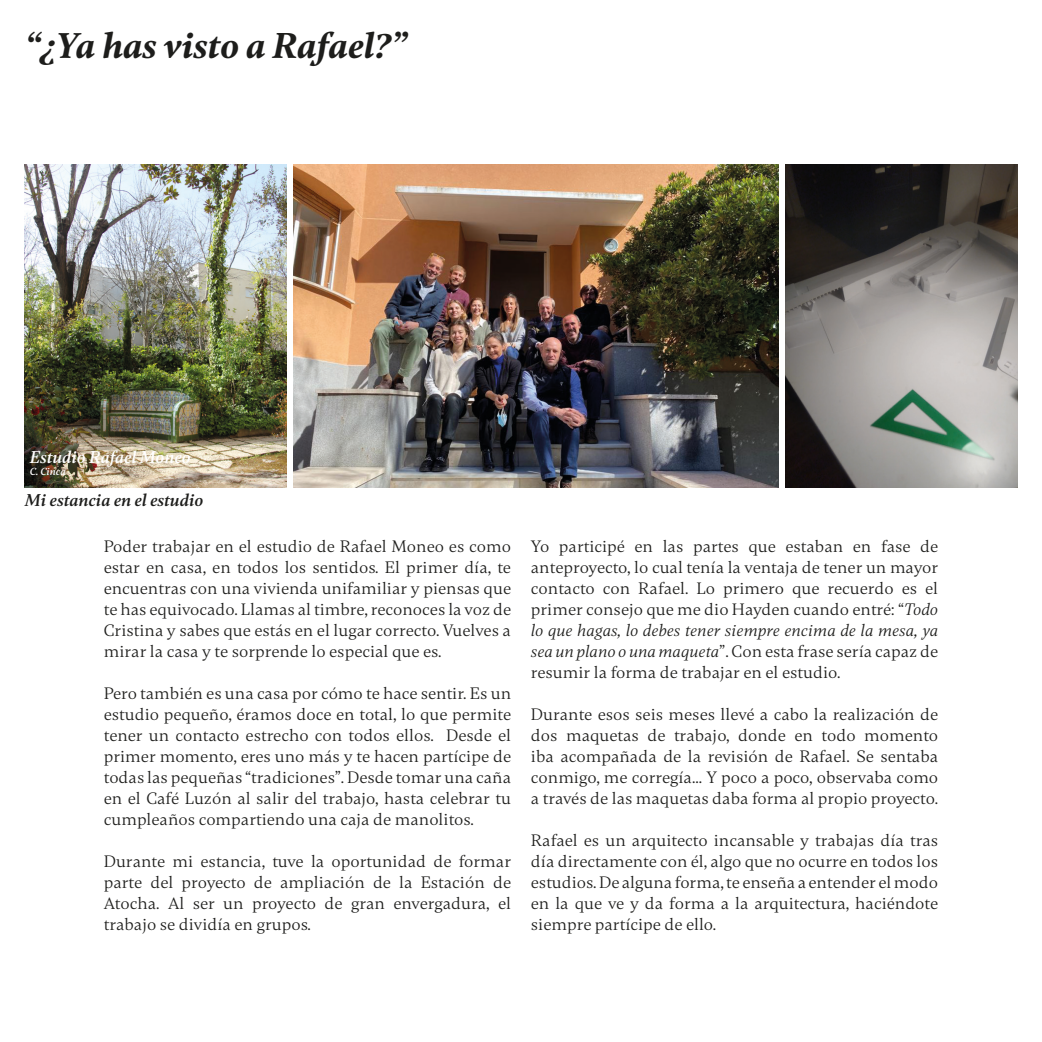
<style>
.page{position:relative;width:1042px;height:1042px;background:#fff}
.page>*{position:absolute;margin:0;border:0;box-sizing:border-box;transform-origin:0 0}
.t1{font:italic 700 36.75px "Gambetta";color:#1d1d1b}
.t2{font:italic 600 17.5px "Gambetta";color:#1d1d1b}
.t3{font:italic 600 17.5px "Gambetta";color:#fff}
.t4{font:16.97px/21px "Gambetta";color:#1d1d1b;text-align:justify}
.t5{font:italic 600 10.5px "Gambetta";color:#fff}
.s1{font-style:italic}
</style>
<div class="page">
<img style="left:293px;top:164px;width:485px;height:323px">
<img style="left:25px;top:164px;width:262px;height:323px">
<img style="left:785px;top:164px;width:232px;height:323px">
<p class="t1" style="left:25px;top:25px;width:383px">“¿Ya has visto a Rafael?”</p>
<p class="t3" style="left:30px;top:447px;width:163px">Estudio Rafael Moneo</p>
<p class="t5" style="left:30px;top:466px;width:38px">C. Cinca</p>
<p class="t2" style="left:25px;top:490px;width:180px">Mi estancia en el estudio</p>
<p class="t4" style="left:104px;top:535px;width:409px">Poder trabajar en el estudio de Rafael Moneo es como estar en casa, en todos los sentidos. El primer día, te encuentras con una vivienda unifamiliar y piensas que te has equivocado. Llamas al timbre, reconoces la voz de Cristina y sabes que estás en el lugar correcto. Vuelves a mirar la casa y te sorprende lo especial que es.</p>
<p class="t4" style="left:104px;top:682px;width:409px">Pero también es una casa por cómo te hace sentir. Es un estudio pequeño, éramos doce en total, lo que permite tener un contacto estrecho con todos ellos. Desde el primer momento, eres uno más y te hacen partícipe de todas las pequeñas “tradiciones”. Desde tomar una caña en el Café Luzón al salir del trabajo, hasta celebrar tu cumpleaños compartiendo una caja de manolitos.</p>
<p class="t4" style="left:104px;top:850px;width:409px">Durante mi estancia, tuve la oportunidad de formar parte del proyecto de ampliación de la Estación de Atocha. Al ser un proyecto de gran envergadura, el trabajo se dividía en grupos.</p>
<p class="t4" style="left:531px;top:535px;width:409px">Yo participé en las partes que estaban en fase de anteproyecto, lo cual tenía la ventaja de tener un mayor contacto con Rafael. Lo primero que recuerdo es el primer consejo que me dio Hayden cuando entré: “<span class="s1">Todo lo que hagas, lo debes tener siempre encima de la mesa, ya sea un plano o una maqueta</span>”. Con esta frase sería capaz de resumir la forma de trabajar en el estudio.</p>
<p class="t4" style="left:531px;top:703px;width:409px">Durante esos seis meses llevé a cabo la realización de dos maquetas de trabajo, donde en todo momento iba acompañada de la revisión de Rafael. Se sentaba conmigo, me corregía... Y poco a poco, observaba como a través de las maquetas daba forma al propio proyecto.</p>
<p class="t4" style="left:531px;top:829px;width:409px">Rafael es un arquitecto incansable y trabajas día tras día directamente con él, algo que no ocurre en todos los estudios. De alguna forma, te enseña a entender el modo en la que ve y da forma a la arquitectura, haciéndote siempre partícipe de ello.</p>
</div>
